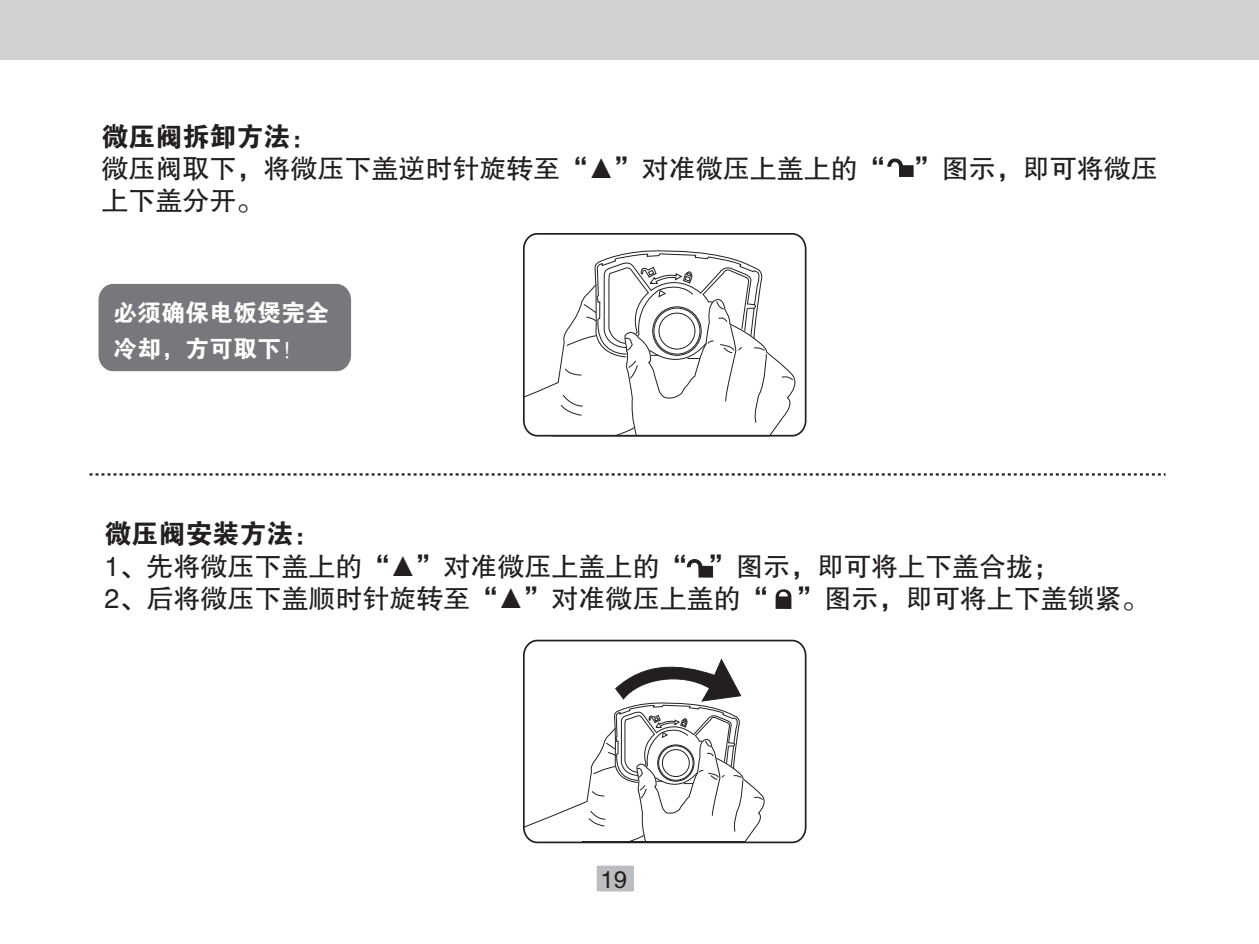
<style>
.page{position:relative;width:1259px;height:944px;background:#fff}
.page>*{position:absolute;margin:0;border:0;box-sizing:border-box;transform-origin:0 0}
.t1{font:27px/32.4px "FZHTJW GB1 0";color:#231f20}
.t2{font:27px "FZDHTJW GB1 0";color:#231f20}
.t3{font:24px/36px "FZDHTJW GB1 0";color:#fff}
.t4{font:24px "FZHTJW GB1 0";color:#231f20}
</style>
<div class="page">
<svg style="left:89px;top:473px;width:1076px;height:3px"></svg>
<div style="left:600px;top:866px;width:34px;height:25px;background:#bcbdc0"></div>
<div style="left:597px;top:866px;width:34px;height:25px;background:#bcbdc0"></div>
<div style="left:98px;top:284px;width:253px;height:87px;background:#76787b;border-radius:15px"></div>
<div style="left:523px;top:640px;width:283px;height:203px;border:2px solid #231f20;border-radius:14px"></div>
<svg style="left:524px;top:249px;width:278px;height:188px"></svg>
<svg style="left:781px;top:375px;width:12px;height:6px"></svg>
<svg style="left:560px;top:233px;width:207px;height:204px"></svg>
<svg style="left:887px;top:158px;width:26px;height:19px"></svg>
<svg style="left:686px;top:559px;width:27px;height:19px"></svg>
<svg style="left:775px;top:589px;width:16px;height:20px"></svg>
<svg style="left:523px;top:658px;width:247px;height:184px"></svg>
<div style="left:0;top:0;width:1259px;height:60px;background:#d1d2d4"></div>
<p class="t2" style="left:101px;top:122px;width:217px">微压阀拆卸方法：</p>
<p class="t1" style="left:101px;top:153px;width:1057px">微压阀取下，将微压下盖逆时针旋转至“▲”对准微压上盖上的“ ”图示，即可将微压上下盖分开。</p>
<p class="t3" style="left:113px;top:296px;width:217px">必须确保电饭煲完全冷却，方可取下！</p>
<p class="t2" style="left:104px;top:519px;width:218px">微压阀安装方法：</p>
<p class="t1" style="left:104px;top:550px;width:1045px">1、先将微压下盖上的“▲”对准微压上盖上的“ ”图示，即可将上下盖合拢；<br>2、后将微压下盖顺时针旋转至“▲”对准微压上盖的“ ”图示，即可将上下盖锁紧。</p>
<p class="t4" style="left:600px;top:866px;width:28px">19</p>
</div>
